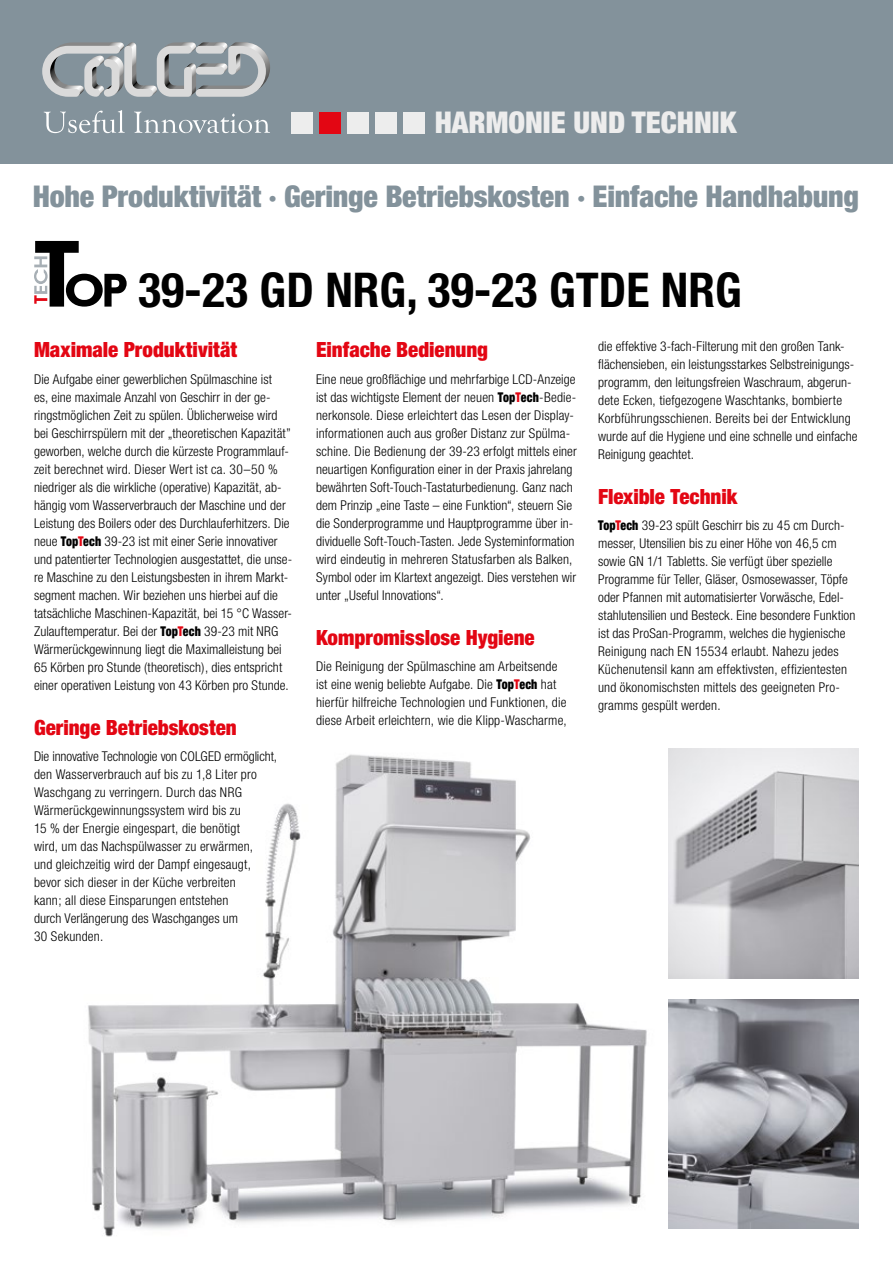
<style>
.page{position:relative;width:893px;height:1263px;background:#fff}
.page>*{position:absolute;margin:0;border:0;box-sizing:border-box;transform-origin:0 0}
.t1{font:700 condensed 48px "Helvetica Neue";color:#000}
.t2{font:900 condensed 30px "Helvetica Neue";letter-spacing:-.01em;color:#83929b}
.t3{font:900 condensed 30px "Helvetica Neue";color:#ededed}
.t4{font:900 condensed 21px "Helvetica Neue";color:#e30613}
.t5{font:300 condensed 13.5px/18px "Helvetica Neue";letter-spacing:.005em;color:#000}
.s1{font-weight:900}
.s2{font-weight:900;color:#e30613}
</style>
<div class="page">
<img style="left:88px;top:748px;width:618px;height:489px">
<img style="left:669px;top:999px;width:190px;height:230px">
<img style="left:669px;top:748px;width:190px;height:230px">
<div style="left:0;top:0;width:893px;height:164px;background:#83929b"></div>
<svg style="left:42px;top:42px;width:228px;height:55px"></svg>
<svg style="left:44px;top:110px;width:81px;height:23px"></svg>
<svg style="left:134px;top:112px;width:136px;height:21px"></svg>
<div style="left:291px;top:112px;width:21px;height:21px;background:#ededed"></div>
<div style="left:319px;top:112px;width:21px;height:21px;background:#e30613"></div>
<div style="left:347px;top:112px;width:21px;height:21px;background:#ededed"></div>
<div style="left:375px;top:112px;width:22px;height:21px;background:#ededed"></div>
<div style="left:403px;top:112px;width:22px;height:21px;background:#ededed"></div>
<svg style="left:34px;top:241px;width:93px;height:66px"></svg>
<h2 class="t3" style="left:435px;top:104px;width:303px">HARMONIE UND TECHNIK</h2>
<h2 class="t2" style="left:33px;top:178px;width:828px">Hohe Produktivität · Geringe Betriebskosten · Einfache Handhabung</h2>
<h1 class="t1" style="left:138px;top:260px;width:605px">39-23 GD NRG, 39-23 GTDE NRG</h1>
<h3 class="t4" style="left:316px;top:337px;width:174px">Einfache Bedienung</h3>
<p class="t5" style="left:316px;top:370px;width:262px">Eine neue großflächige und mehrfarbige LCD-Anzeige ist das wichtigste Element der neuen <span class="s1">Top</span><span class="s2">T</span><span class="s1">ech</span>-Bedie&shy;nerkonsole. Diese erleichtert das Lesen der Display&shy;informationen auch aus großer Distanz zur Spülma&shy;schine. Die Bedienung der 39-23 erfolgt mittels einer neuartigen Konfiguration einer in der Praxis jahrelang bewährten Soft-Touch-Tastaturbedienung. Ganz nach dem Prinzip „eine Taste – eine Funktion“, steuern Sie die Sonderprogramme und Hauptprogramme über in&shy;dividuelle Soft-Touch-Tasten. Jede Systeminformation wird eindeutig in mehreren Statusfarben als Balken, Symbol oder im Klartext angezeigt. Dies verstehen wir unter „Useful Innovations“.</p>
<h3 class="t4" style="left:316px;top:624px;width:220px">Kompromisslose Hygiene</h3>
<p class="t5" style="left:316px;top:657px;width:252px">Die Reinigung der Spülmaschine am Arbeitsende ist eine wenig beliebte Aufgabe. Die <span class="s1">Top</span><span class="s2">T</span><span class="s1">ech</span> hat hierfür hilfreiche Technologien und Funktionen, die diese Arbeit erleichtern, wie die Klipp-Wascharme,</p>
<p class="t5" style="left:598px;top:337px;width:261px">die effektive 3-fach-Filterung mit den großen Tank&shy;flächensieben, ein leistungsstarkes Selbstreinigungs&shy;programm, den leitungsfreien Waschraum, abgerun&shy;dete Ecken, tiefgezogene Waschtanks, bombierte Korbführungsschienen. Bereits bei der Entwicklung wurde auf die Hygiene und eine schnelle und einfache Reinigung geachtet.</p>
<h3 class="t4" style="left:598px;top:483px;width:141px">Flexible Technik</h3>
<p class="t5" style="left:598px;top:517px;width:259px"><span class="s1">Top</span><span class="s2">T</span><span class="s1">ech</span> 39-23 spült Geschirr bis zu 45 cm Durch&shy;messer, Utensilien bis zu einer Höhe von 46,5 cm sowie GN 1/1 Tabletts. Sie verfügt über spezielle Programme für Teller, Gläser, Osmosewasser, Töpfe oder Pfannen mit automatisierter Vorwäsche, Edel&shy;stahlutensilien und Besteck. Eine besondere Funktion ist das ProSan-Programm, welches die hygienische Reinigung nach EN 15534 erlaubt. Nahezu jedes Küchenutensil kann am effektivsten, effizientesten und ökonomischsten mittels des geeigneten Pro&shy;gramms gespült werden.</p>
<h3 class="t4" style="left:34px;top:337px;width:205px">Maximale Produktivität</h3>
<p class="t5" style="left:34px;top:370px;width:260px">Die Aufgabe einer gewerblichen Spülmaschine ist<br>es, eine maximale Anzahl von Geschirr in der ge&shy;ringstmöglichen Zeit zu spülen. Üblicherweise wird bei Geschirrspülern mit der „theoretischen Kapazität” geworben, welche durch die kürzeste Programmlauf&shy;zeit berechnet wird. Dieser Wert ist ca. 30–50 % niedriger als die wirkliche (operative) Kapazität, ab&shy;hängig vom Wasserverbrauch der Maschine und der Leistung des Boilers oder des Durchlauferhitzers. Die neue <span class="s1">Top</span><span class="s2">T</span><span class="s1">ech</span> 39-23 ist mit einer Serie innovativer und patentierter Technologien ausgestattet, die unse&shy;re Maschine zu den Leistungsbesten in ihrem Markt&shy;segment machen. Wir beziehen uns hierbei auf die tatsächliche Maschinen-Kapazität, bei 15 °C Wasser-Zulauftemperatur. Bei der <span class="s1">Top</span><span class="s2">T</span><span class="s1">ech</span> 39-23 mit NRG Wärmerückgewinnung liegt die Maximalleistung bei 65 Körben pro Stunde (theoretisch), dies entspricht einer operativen Leistung von 43 Körben pro Stunde.</p>
<h3 class="t4" style="left:34px;top:714px;width:204px">Geringe Betriebskosten</h3>
<p class="t5" style="left:34px;top:747px;width:245px">Die innovative Technologie von COLGED ermöglicht, den Wasserverbrauch auf bis zu 1,8 Liter pro Waschgang zu verringern. Durch das NRG Wärmerückgewinnungssystem wird bis zu<br>15 % der Energie eingespart, die benötigt<br>wird, um das Nachspülwasser zu erwärmen,<br>und gleichzeitig wird der Dampf eingesaugt, bevor sich dieser in der Küche verbreiten<br>kann; all diese Einsparungen entstehen<br>durch Verlängerung des Waschganges um<br>30 Sekunden.</p>
</div>
